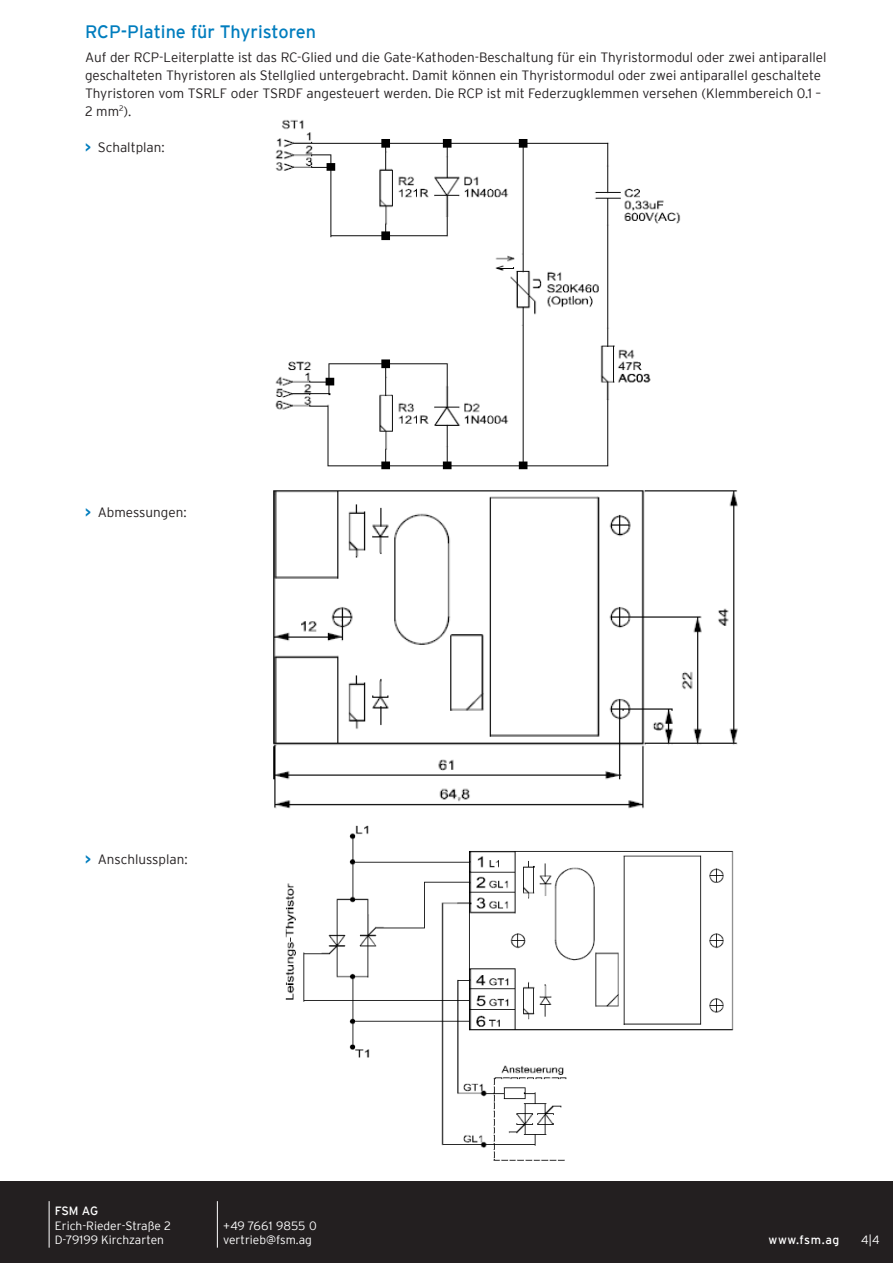
<style>
.page{position:relative;width:893px;height:1263px;background:#fff}
.page>*{position:absolute;margin:0;border:0;box-sizing:border-box;transform-origin:0 0}
.t1{font:18px "Interstate";color:#007dbe}
.t2{font:300 13.5px/18px "Interstate";color:#231f20}
.t3{font:300 12px/14.4px "Interstate";color:#fff}
.t4{font:12px "Interstate";letter-spacing:.04em;color:#fff}
.s1{font-weight:700;color:#007dbe}
</style>
<div class="page">
<div style="left:0;top:1181px;width:893px;height:82px;background:#231f20"></div>
<hr style="left:217px;top:1201px;width:1px;height:46px;background:#fff">
<hr style="left:49px;top:1201px;width:1px;height:46px;background:#fff">
<img style="left:275px;top:120px;width:406px;height:350px">
<img style="left:273px;top:490px;width:465px;height:319px">
<img style="left:285px;top:825px;width:449px;height:336px">
<h1 class="t1" style="left:85px;top:22px;width:233px">RCP-Platine für Thyristoren</h1>
<p class="t2" style="left:85px;top:48px;width:743px">Auf der RCP-Leiterplatte ist das RC-Glied und die Gate-Kathoden-Beschaltung für ein Thyristormodul oder zwei antiparallel geschalteten Thyristoren als Stellglied untergebracht. Damit können ein Thyristormodul oder zwei antiparallel geschaltete Thyristoren vom TSRLF oder TSRDF angesteuert werden. Die RCP ist mit Federzugklemmen versehen (Klemmbereich 0.1 – 2 mm<sup>2</sup>).</p>
<p class="t2" style="left:85px;top:138px;width:81px"><span class="s1">&gt;</span> Schaltplan:</p>
<p class="t2" style="left:85px;top:503px;width:103px"><span class="s1">&gt;</span> Abmessungen:</p>
<p class="t2" style="left:85px;top:850px;width:104px"><span class="s1">&gt;</span> Anschlussplan:</p>
<p class="t4" style="left:55px;top:1204px;width:45px">FSM AG</p>
<p class="t3" style="left:55px;top:1218px;width:118px">Erich-Rieder-Straße 2<br>D-79199 Kirchzarten</p>
<p class="t3" style="left:223px;top:1218px;width:95px">+49 7661 9855 0 vertrieb@fsm.ag</p>
<p class="t4" style="left:768px;top:1233px;width:72px">www.fsm.ag</p>
<p class="t3" style="left:861px;top:1232px;width:20px">4|4</p>
</div>
